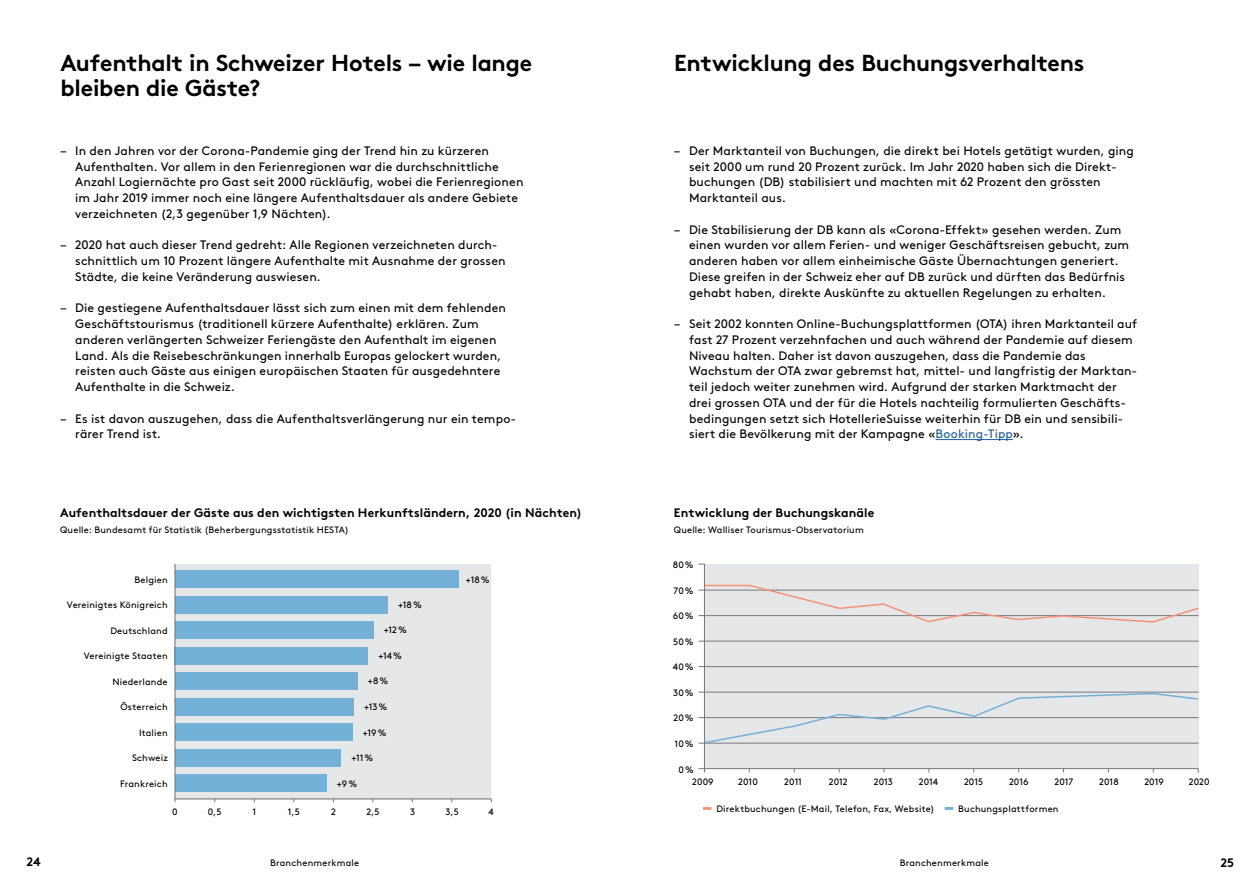
<style>
.page{position:relative;width:1259px;height:893px;background:#fff}
.page>*{position:absolute;margin:0;border:0;box-sizing:border-box;transform-origin:0 0}
.t1{font:700 23.1px/25.3px "Brown Std";letter-spacing:-.01em;color:#000}
.t2{font:12.3px/15.8px "Brown Std";letter-spacing:.01em;color:#000}
.t3{font:700 12.3px "Brown Std";letter-spacing:.005em;color:#000}
.t4{font:9.3px/12.9px "Brown Std";letter-spacing:.015em;color:#000}
.s1{color:#215e9e}
</style>
<div class="page">
<hr style="left:935px;top:439px;width:78px;height:1px;background:#215e9e">
<div style="left:175px;top:564px;width:316px;height:235px;background:#e6e7e8"></div>
<div style="left:175px;top:775px;width:151px;height:17px;background:#73b1d8"></div>
<div style="left:175px;top:749px;width:166px;height:17px;background:#73b1d8"></div>
<div style="left:175px;top:724px;width:177px;height:17px;background:#73b1d8"></div>
<div style="left:175px;top:698px;width:178px;height:17px;background:#73b1d8"></div>
<div style="left:175px;top:673px;width:182px;height:17px;background:#73b1d8"></div>
<div style="left:175px;top:647px;width:193px;height:17px;background:#73b1d8"></div>
<div style="left:175px;top:621px;width:198px;height:17px;background:#73b1d8"></div>
<div style="left:175px;top:596px;width:213px;height:17px;background:#73b1d8"></div>
<div style="left:175px;top:571px;width:283px;height:17px;background:#73b1d8"></div>
<hr style="left:175px;top:798px;width:316px;height:1px;background:#77787b">
<hr style="left:175px;top:564px;width:1px;height:238px;background:#77787b">
<div style="left:704px;top:564px;width:494px;height:204px;background:#e6e7e8"></div>
<svg style="left:703px;top:807px;width:8px;height:3px"></svg>
<svg style="left:944px;top:807px;width:9px;height:3px"></svg>
<hr style="left:698px;top:590px;width:500px;height:1px;background:#77787b">
<hr style="left:698px;top:615px;width:500px;height:1px;background:#77787b">
<hr style="left:698px;top:641px;width:500px;height:1px;background:#77787b">
<hr style="left:698px;top:666px;width:500px;height:1px;background:#77787b">
<hr style="left:698px;top:692px;width:500px;height:1px;background:#77787b">
<hr style="left:698px;top:717px;width:500px;height:1px;background:#77787b">
<hr style="left:698px;top:743px;width:500px;height:1px;background:#77787b">
<hr style="left:698px;top:768px;width:500px;height:1px;background:#77787b">
<svg style="left:702px;top:584px;width:497px;height:39px"></svg>
<svg style="left:702px;top:692px;width:497px;height:52px"></svg>
<hr style="left:704px;top:564px;width:1px;height:208px;background:#77787b">
<h1 class="t1" style="left:60px;top:50px;width:473px">Aufenthalt in Schweizer Hotels – wie lange bleiben die Gäste?</h1>
<p class="t2" style="left:75px;top:143px;width:450px;text-indent:-15px">– In den Jahren vor der Corona-Pandemie ging der Trend hin zu kürzeren Aufenthalten. Vor allem in den Ferienregionen war die durchschnittliche Anzahl Logiernächte pro Gast seit 2000 rückläufig, wobei die Ferienregionen im Jahr 2019 immer noch eine längere Aufenthaltsdauer als andere Gebiete verzeichneten (2,3 gegenüber 1,9 Nächten).</p>
<p class="t2" style="left:75px;top:237px;width:432px;text-indent:-15px">– 2020 hat auch dieser Trend gedreht: Alle Regionen verzeichneten durch&shy;schnittlich um 10 Prozent längere Aufenthalte mit Ausnahme der grossen<br>Städte, die keine Veränderung auswiesen.</p>
<p class="t2" style="left:75px;top:300px;width:432px;text-indent:-15px">– Die gestiegene Aufenthaltsdauer lässt sich zum einen mit dem fehlenden Geschäftstourismus (traditionell kürzere Aufenthalte) erklären. Zum anderen verlängerten Schweizer Feriengäste den Aufenthalt im eigenen Land. Als die Reisebeschränkungen innerhalb Europas gelockert wurden, reisten auch Gäste aus einigen europäischen Staaten für ausgedehntere Aufenthalte in die Schweiz.</p>
<p class="t2" style="left:75px;top:410px;width:442px;text-indent:-15px">– Es ist davon auszugehen, dass die Aufenthaltsverlängerung nur ein tempo&shy;rärer Trend ist.</p>
<p class="t3" style="left:60px;top:505px;width:523px">Aufenthaltsdauer der Gäste aus den wichtigsten Herkunftsländern, 2020 (in Nächten)</p>
<p class="t4" style="left:60px;top:524px;width:290px">Quelle: Bundesamt für Statistik (Beherbergungsstatistik HESTA)</p>
<p class="t4" style="left:134px;top:573px;width:35px">Belgien</p>
<p class="t4" style="left:67px;top:599px;width:102px">Vereinigtes Königreich</p>
<p class="t4" style="left:110px;top:624px;width:59px">Deutschland</p>
<p class="t4" style="left:84px;top:650px;width:85px">Vereinigte Staaten</p>
<p class="t4" style="left:113px;top:675px;width:57px">Niederlande</p>
<p class="t4" style="left:120px;top:701px;width:49px">Österreich</p>
<p class="t4" style="left:139px;top:726px;width:30px">Italien</p>
<p class="t4" style="left:132px;top:752px;width:37px">Schweiz</p>
<p class="t4" style="left:120px;top:777px;width:49px">Frankreich</p>
<p class="t4" style="left:172px;top:805px;width:7px">0</p>
<p class="t4" style="left:398px;top:598px;width:25px">+18%</p>
<p class="t4" style="left:384px;top:624px;width:25px">+12%</p>
<p class="t4" style="left:378px;top:649px;width:25px">+14%</p>
<p class="t4" style="left:368px;top:675px;width:22px">+8%</p>
<p class="t4" style="left:364px;top:701px;width:25px">+13%</p>
<p class="t4" style="left:363px;top:726px;width:25px">+19%</p>
<p class="t4" style="left:351px;top:751px;width:24px">+11%</p>
<p class="t4" style="left:337px;top:777px;width:22px">+9%</p>
<p class="t4" style="left:466px;top:573px;width:25px">+18%</p>
<p class="t4" style="left:208px;top:805px;width:15px">0,5</p>
<p class="t4" style="left:252px;top:805px;width:5px">1</p>
<p class="t4" style="left:288px;top:805px;width:13px">1,5</p>
<p class="t4" style="left:331px;top:805px;width:6px">2</p>
<p class="t4" style="left:366px;top:805px;width:15px">2,5</p>
<p class="t4" style="left:410px;top:805px;width:7px">3</p>
<p class="t4" style="left:445px;top:805px;width:15px">3,5</p>
<p class="t4" style="left:488px;top:805px;width:7px">4</p>
<h1 class="t1" style="left:674px;top:50px;width:412px">Entwicklung des Buchungsverhaltens</h1>
<p class="t2" style="left:689px;top:143px;width:446px;text-indent:-15px">– Der Marktanteil von Buchungen, die direkt bei Hotels getätigt wurden, ging seit 2000 um rund 20 Prozent zurück. Im Jahr 2020 haben sich die Direkt&shy;buchungen (DB) stabilisiert und machten mit 62 Prozent den grössten Marktanteil aus.</p>
<p class="t2" style="left:689px;top:222px;width:442px;text-indent:-15px">– Die Stabilisierung der DB kann als «Corona-Effekt» gesehen werden. Zum einen wurden vor allem Ferien- und weniger Geschäftsreisen gebucht, zum anderen haben vor allem einheimische Gäste Übernachtungen generiert.<br>Diese greifen in der Schweiz eher auf DB zurück und dürften das Bedürfnis gehabt haben, direkte Auskünfte zu aktuellen Regelungen zu erhalten.</p>
<p class="t2" style="left:689px;top:316px;width:450px;text-indent:-15px">– Seit 2002 konnten Online-Buchungsplattformen (OTA) ihren Marktanteil auf fast 27 Prozent verzehnfachen und auch während der Pandemie auf diesem Niveau halten. Daher ist davon auszugehen, dass die Pandemie das Wachstum der OTA zwar gebremst hat, mittel- und langfristig der Marktan&shy;teil jedoch weiter zunehmen wird. Aufgrund der starken Marktmacht der drei grossen OTA und der für die Hotels nachteilig formulierten Geschäfts&shy;bedingungen setzt sich HotellerieSuisse weiterhin für DB ein und sensibili&shy;siert die Bevölkerung mit der Kampagne «<span class="s1">Booking-Tipp</span>».</p>
<p class="t3" style="left:674px;top:505px;width:202px">Entwicklung der Buchungskanäle</p>
<p class="t4" style="left:674px;top:524px;width:191px">Quelle: Walliser Tourismus-Observatorium</p>
<p class="t4" style="left:673px;top:558px;width:22px">80%</p>
<p class="t4" style="left:673px;top:584px;width:22px">70%</p>
<p class="t4" style="left:673px;top:610px;width:22px">60%</p>
<p class="t4" style="left:673px;top:635px;width:22px">50%</p>
<p class="t4" style="left:673px;top:661px;width:22px">40%</p>
<p class="t4" style="left:673px;top:686px;width:22px">30%</p>
<p class="t4" style="left:673px;top:712px;width:22px">20%</p>
<p class="t4" style="left:674px;top:737px;width:21px">10%</p>
<p class="t4" style="left:692px;top:763px;width:23px;text-indent:-14px">0%<br>2009</p>
<p class="t4" style="left:738px;top:776px;width:21px">2010</p>
<p class="t4" style="left:784px;top:776px;width:19px">2011</p>
<p class="t4" style="left:829px;top:776px;width:20px">2012</p>
<p class="t4" style="left:874px;top:776px;width:21px">2013</p>
<p class="t4" style="left:919px;top:776px;width:21px">2014</p>
<p class="t4" style="left:964px;top:776px;width:21px">2015</p>
<p class="t4" style="left:1009px;top:776px;width:21px">2016</p>
<p class="t4" style="left:1054px;top:776px;width:20px">2017</p>
<p class="t4" style="left:1099px;top:776px;width:21px">2018</p>
<p class="t4" style="left:1144px;top:776px;width:21px">2019</p>
<p class="t4" style="left:1188px;top:776px;width:22px">2020</p>
<p class="t4" style="left:716px;top:802px;width:220px">Direktbuchungen (E-Mail, Telefon, Fax, Website)</p>
<p class="t4" style="left:958px;top:802px;width:102px">Buchungsplattformen</p>
<p class="t3" style="left:26px;top:855px;width:16px">24</p>
<p class="t4" style="left:270px;top:857px;width:91px">Branchenmerkmale</p>
<p class="t4" style="left:899px;top:857px;width:91px">Branchenmerkmale</p>
<p class="t3" style="left:1220px;top:855px;width:15px">25</p>
</div>
